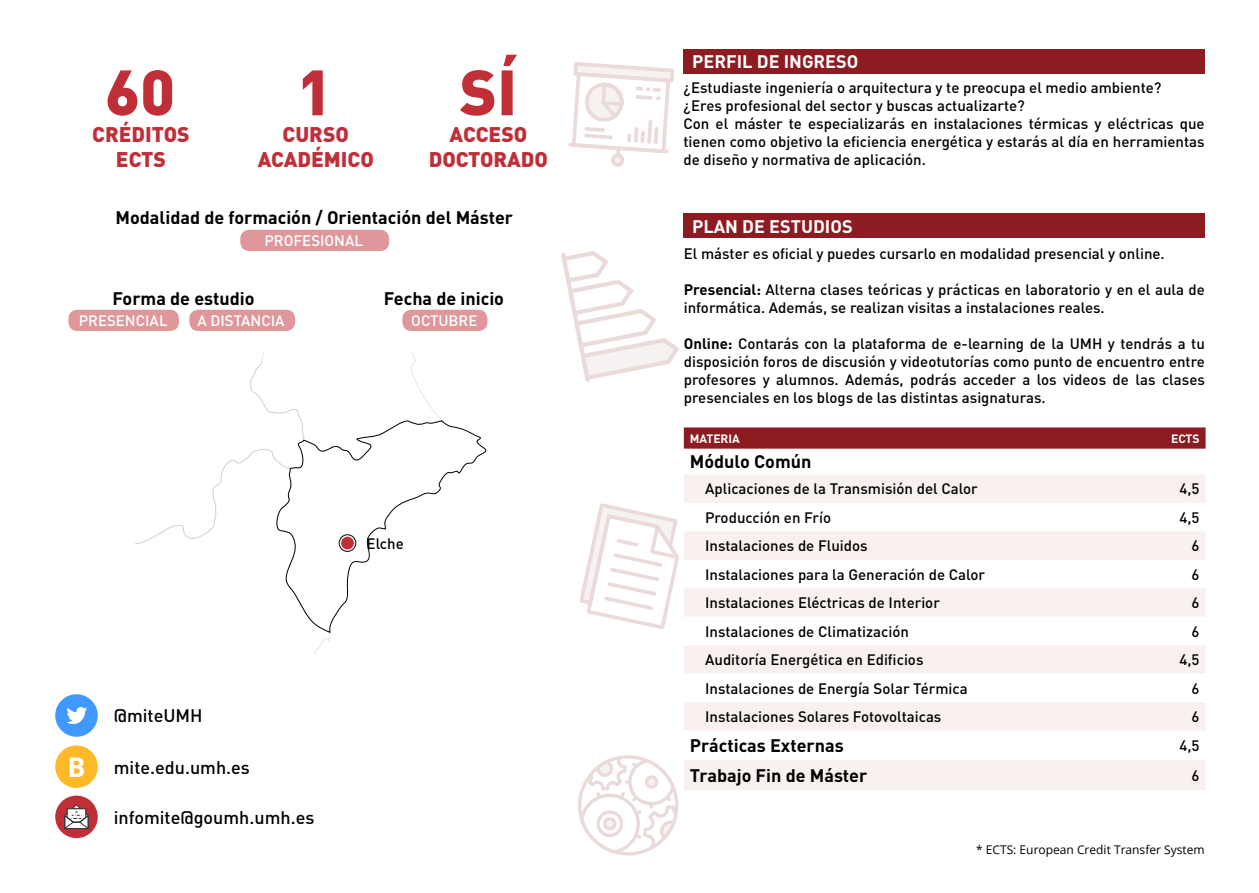
<style>
.page{position:relative;width:1259px;height:893px;background:#fff}
.page>*{position:absolute;margin:0;border:0;box-sizing:border-box;transform-origin:0 0}
.t1{font:900 63px "DIN Pro";color:#c02f38}
.t2{font:900 21px/25.2px "DIN Pro";color:#c02f38;text-align:center}
.t3{font:700 18px "DIN Pro";color:#000}
.t4{font:500 18px "DIN Pro";color:#000}
.t5{font:700 18px "DIN Pro";color:#fff}
.t6{font:500 15px/18px "DIN Pro";color:#000}
.t7{font:500 15px "DIN Pro";color:#fff}
.t8{font:12px "Open Sans";color:#000}
.t9{font:700 12px "DIN Pro";color:#fff}
.s1{font-family:"Open Sans";font-weight:700;font-size:27px;color:#fff}
.s2{font-weight:700}
</style>
<div class="page">
<div style="left:240px;top:230px;width:149px;height:21px;background:#df979b;border-radius:9px"></div>
<div style="left:68px;top:310px;width:111px;height:21px;background:#df979b;border-radius:9px"></div>
<div style="left:189px;top:310px;width:106px;height:21px;background:#df979b;border-radius:9px"></div>
<div style="left:402px;top:310px;width:85px;height:21px;background:#df979b;border-radius:9px"></div>
<svg style="left:55px;top:694px;width:43px;height:43px"></svg>
<div style="left:55px;top:745px;width:43px;height:43px;background:#fdb927;border-radius:50%"></div>
<div style="left:55px;top:796px;width:43px;height:42px;background:#c02f38;border-radius:50%"></div>
<svg style="left:64px;top:804px;width:25px;height:25px"></svg>
<svg style="left:443px;top:421px;width:44px;height:57px"></svg>
<svg style="left:135px;top:353px;width:308px;height:301px"></svg>
<div style="left:341px;top:537px;width:13px;height:12px;background:#c02f38;border-radius:50%"></div>
<div style="left:339px;top:535px;width:17px;height:17px;border:1px solid #000;border-radius:50%"></div>
<div style="left:684px;top:214px;width:521px;height:24px;background:#8c1c22"></div>
<svg style="left:684px;top:427px;width:521px;height:22px;background:#90242a"></svg>
<svg style="left:684px;top:475px;width:521px;height:315px;fill:#f9f1ef"></svg>
<div style="left:683px;top:49px;width:521px;height:24px;background:#8c1c22"></div>
<svg style="left:578px;top:755px;width:101px;height:101px"></svg>
<div style="left:646px;top:777px;width:10px;height:10px;background:#f7f2f2;border-radius:50%"></div>
<div style="left:645px;top:775px;width:13px;height:14px;border:3px solid #9e4545;border-radius:50%"></div>
<div style="left:605px;top:819px;width:10px;height:10px;background:#f7f2f2;border-radius:50%"></div>
<div style="left:603px;top:817px;width:13px;height:13px;border:3px solid #9e4545;border-radius:50%"></div>
<svg style="left:579px;top:503px;width:100px;height:126px"></svg>
<svg style="left:561px;top:251px;width:119px;height:131px"></svg>
<svg style="left:568px;top:62px;width:106px;height:105px"></svg>
<h1 class="t1" style="left:105px;top:50px;width:72px">60</h1>
<h2 class="t2" style="left:92px;top:121px;width:99px">CRÉDITOS<br>ECTS</h2>
<h1 class="t1" style="left:297px;top:50px;width:37px">1</h1>
<h2 class="t2" style="left:258px;top:121px;width:118px">CURSO<br>ACADÉMICO</h2>
<h1 class="t1" style="left:460px;top:50px;width:59px">SÍ</h1>
<h2 class="t2" style="left:429px;top:121px;width:121px">ACCESO<br>DOCTORADO</h2>
<p class="t3" style="left:115px;top:205px;width:399px">Modalidad de formación / Orientación del Máster</p>
<p class="t7" style="left:264px;top:231px;width:100px">PROFESIONAL</p>
<p class="t3" style="left:113px;top:286px;width:143px">Forma de estudio</p>
<p class="t7" style="left:79px;top:310px;width:90px">PRESENCIAL</p>
<p class="t7" style="left:197px;top:310px;width:89px">A DISTANCIA</p>
<p class="t3" style="left:384px;top:286px;width:122px">Fecha de inicio</p>
<p class="t7" style="left:411px;top:310px;width:68px">OCTUBRE</p>
<p class="t6" style="left:367px;top:534px;width:39px">Elche</p>
<p class="t4" style="left:114px;top:704px;width:90px">@miteUMH</p>
<p class="t4" style="left:67px;top:755px;width:184px"><span class="s1">B</span> mite.edu.umh.es</p>
<p class="t4" style="left:114px;top:805px;width:202px">infomite@goumh.umh.es</p>
<p class="t5" style="left:692px;top:49px;width:168px">PERFIL DE INGRESO</p>
<p class="t6" style="left:683px;top:78px;width:523px">¿Estudiaste ingeniería o arquitectura y te preocupa el medio ambiente?<br>¿Eres profesional del sector y buscas actualizarte?<br>Con el máster te especializarás en instalaciones térmicas y eléctricas que tienen como objetivo la eficiencia energética y estarás al día en herramientas de diseño y normativa de aplicación.</p>
<p class="t5" style="left:692px;top:214px;width:162px">PLAN DE ESTUDIOS</p>
<p class="t6" style="left:684px;top:244px;width:482px">El máster es oficial y puedes cursarlo en modalidad presencial y online.</p>
<p class="t6" style="left:684px;top:280px;width:523px"><span class="s2">Presencial:</span> Alterna clases teóricas y prácticas en laboratorio y en el aula de informática. Además, se realizan visitas a instalaciones reales.</p>
<p class="t6" style="left:684px;top:334px;width:522px;text-align:justify"><span class="s2">Online:</span> Contarás con la plataforma de e-learning de la UMH y tendrás a tu disposición foros de discusión y videotutorías como punto de encuentro entre profesores y alumnos. Además, podrás acceder a los videos de las clases presenciales en los blogs de las distintas asignaturas.</p>
<p class="t9" style="left:690px;top:430px;width:51px">MATERIA</p>
<p class="t9" style="left:1171px;top:430px;width:30px">ECTS</p>
<p class="t3" style="left:690px;top:450px;width:123px">Módulo Común</p>
<p class="t6" style="left:705px;top:479px;width:274px">Aplicaciones de la Transmisión del Calor</p>
<p class="t6" style="left:1179px;top:479px;width:22px">4,5</p>
<p class="t6" style="left:705px;top:508px;width:127px">Producción en Frío</p>
<p class="t6" style="left:1179px;top:508px;width:22px">4,5</p>
<p class="t6" style="left:705px;top:536px;width:164px">Instalaciones de Fluidos</p>
<p class="t6" style="left:1191px;top:536px;width:9px">6</p>
<p class="t6" style="left:705px;top:565px;width:281px">Instalaciones para la Generación de Calor</p>
<p class="t6" style="left:1191px;top:565px;width:9px">6</p>
<p class="t6" style="left:705px;top:593px;width:236px">Instalaciones Eléctricas de Interior</p>
<p class="t6" style="left:1191px;top:593px;width:9px">6</p>
<p class="t6" style="left:705px;top:622px;width:205px">Instalaciones de Climatización</p>
<p class="t6" style="left:1191px;top:622px;width:9px">6</p>
<p class="t6" style="left:705px;top:650px;width:220px">Auditoría Energética en Edificios</p>
<p class="t6" style="left:1179px;top:650px;width:22px">4,5</p>
<p class="t6" style="left:705px;top:679px;width:264px">Instalaciones de Energía Solar Térmica</p>
<p class="t6" style="left:1191px;top:679px;width:9px">6</p>
<p class="t6" style="left:705px;top:707px;width:238px">Instalaciones Solares Fotovoltaicas</p>
<p class="t6" style="left:1191px;top:707px;width:9px">6</p>
<p class="t3" style="left:690px;top:734px;width:155px">Prácticas Externas</p>
<p class="t6" style="left:1179px;top:736px;width:22px">4,5</p>
<p class="t3" style="left:690px;top:763px;width:179px">Trabajo Fin de Máster</p>
<p class="t6" style="left:1191px;top:766px;width:9px">6</p>
<p class="t8" style="left:976px;top:841px;width:230px">* ECTS: European Credit Transfer System</p>
</div>
